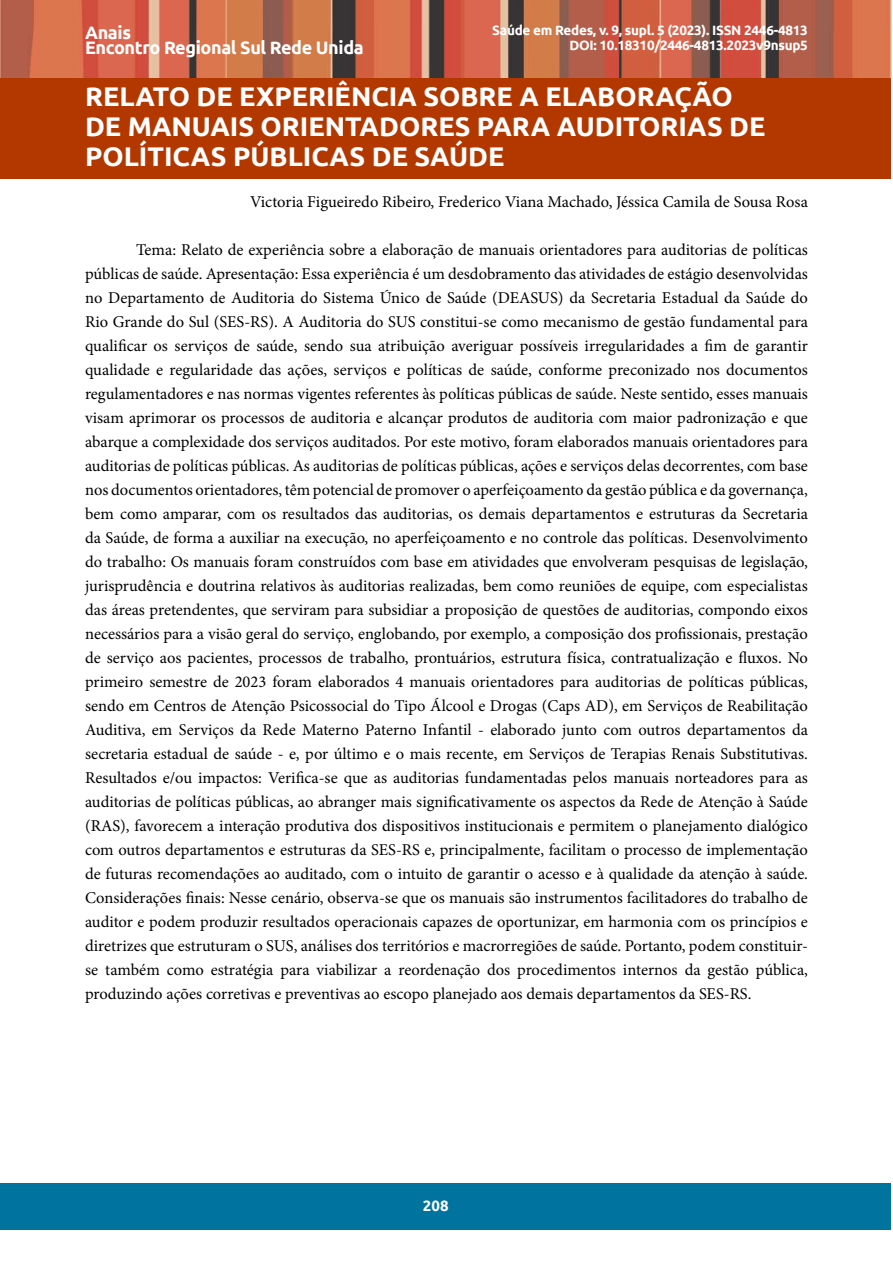
<style>
.page{position:relative;width:893px;height:1263px;background:#fff}
.page>*{position:absolute;margin:0;border:0;box-sizing:border-box;transform-origin:0 0}
.t1{font:700 27px/30px "Ubuntu";color:#fff}
.t2{font:700 18px/15px "Ubuntu";letter-spacing:-.02em;color:#fff}
.t3{font:16.5px/24px "Minion Pro";color:#000;text-align:justify}
.t4{font:700 15px "Ubuntu";color:#fff}
.t5{font:700 13.5px/15px "Ubuntu";letter-spacing:-.02em;color:#fff;text-align:right}
</style>
<div class="page">
<div style="left:0;top:0;width:891px;height:179px;background:#b23800"></div>
<img style="left:0;top:0;width:891px;height:78px">
<div style="left:0;top:1183px;width:891px;height:47px;background:#00749f"></div>
<p class="t5" style="left:492px;top:23px;width:317px">Saúde em Redes, v. 9, supl. 5 (2023). ISSN 2446-4813<br>DOI: 10.18310/2446-4813.2023v9nsup5</p>
<p class="t2" style="left:85px;top:24px;width:280px">Anais<br>Encontro Regional Sul Rede Unida</p>
<h1 class="t1" style="left:85px;top:81px;width:682px">RELATO DE EXPERIÊNCIA SOBRE A ELABORAÇÃO<br>DE MANUAIS ORIENTADORES PARA AUDITORIAS DE<br>POLÍTICAS PÚBLICAS DE SAÚDE</h1>
<p class="t3" style="left:250px;top:190px;width:559px">Victoria Figueiredo Ribeiro, Frederico Viana Machado, Jéssica Camila de Sousa Rosa</p>
<p class="t3" style="left:85px;top:238px;width:724px;text-indent:51px">Tema: Relato de experiência sobre a elaboração de manuais orientadores para auditorias de políticas públicas de saúde. Apresentação: Essa experiência é um desdobramento das atividades de estágio desenvolvidas no Departamento de Auditoria do Sistema Único de Saúde (DEASUS) da Secretaria Estadual da Saúde do Rio Grande do Sul (SES-RS). A Auditoria do SUS constitui-se como mecanismo de gestão fundamental para qualificar os serviços de saúde, sendo sua atribuição averiguar possíveis irregularidades a fim de garantir qualidade e regularidade das ações, serviços e políticas de saúde, conforme preconizado nos documentos regulamentadores e nas normas vigentes referentes às políticas públicas de saúde. Neste sentido, esses manuais visam aprimorar os processos de auditoria e alcançar produtos de auditoria com maior padronização e que abarque a complexidade dos serviços auditados. Por este motivo, foram elaborados manuais orientadores para auditorias de políticas públicas. As auditorias de políticas públicas, ações e serviços delas decorrentes, com base nos documentos orientadores, têm potencial de promover o aperfeiçoamento da gestão pública e da governança, bem como amparar, com os resultados das auditorias, os demais departamentos e estruturas da Secretaria da Saúde, de forma a auxiliar na execução, no aperfeiçoamento e no controle das políticas. Desenvolvimento do trabalho: Os manuais foram construídos com base em atividades que envolveram pesquisas de legislação, jurisprudência e doutrina relativos às auditorias realizadas, bem como reuniões de equipe, com especialistas das áreas pretendentes, que serviram para subsidiar a proposição de questões de auditorias, compondo eixos necessários para a visão geral do serviço, englobando, por exemplo, a composição dos profissionais, prestação de serviço aos pacientes, processos de trabalho, prontuários, estrutura física, contratualização e fluxos. No primeiro semestre de 2023 foram elaborados 4 manuais orientadores para auditorias de políticas públicas, sendo em Centros de Atenção Psicossocial do Tipo Álcool e Drogas (Caps AD), em Serviços de Reabilitação Auditiva, em Serviços da Rede Materno Paterno Infantil - elaborado junto com outros departamentos da secretaria estadual de saúde - e, por último e o mais recente, em Serviços de Terapias Renais Substitutivas.<br>Resultados e/ou impactos: Verifica-se que as auditorias fundamentadas pelos manuais norteadores para as auditorias de políticas públicas, ao abranger mais significativamente os aspectos da Rede de Atenção à Saúde (RAS), favorecem a interação produtiva dos dispositivos institucionais e permitem o planejamento dialógico com outros departamentos e estruturas da SES-RS e, principalmente, facilitam o processo de implementação de futuras recomendações ao auditado, com o intuito de garantir o acesso e à qualidade da atenção à saúde.<br>Considerações finais: Nesse cenário, observa-se que os manuais são instrumentos facilitadores do trabalho de auditor e podem produzir resultados operacionais capazes de oportunizar, em harmonia com os princípios e diretrizes que estruturam o SUS, análises dos territórios e macrorregiões de saúde. Portanto, podem constituir&shy;se também como estratégia para viabilizar a reordenação dos procedimentos internos da gestão pública, produzindo ações corretivas e preventivas ao escopo planejado aos demais departamentos da SES-RS.</p>
<p class="t4" style="left:423px;top:1197px;width:27px">208</p>
</div>
